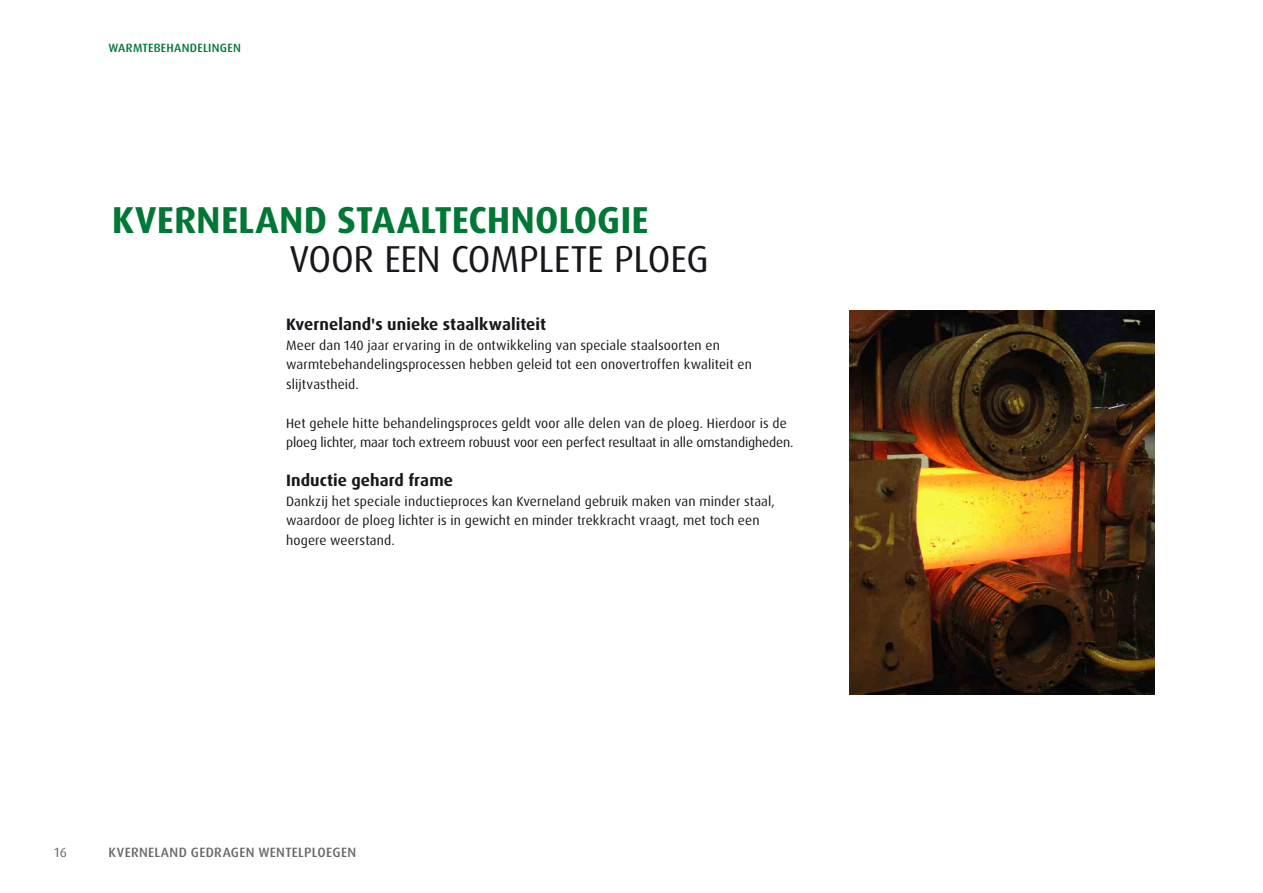
<style>
.page{position:relative;width:1263px;height:893px;background:#fff}
.page>*{position:absolute;margin:0;border:0;box-sizing:border-box;transform-origin:0 0}
.t1{font:700 37.5px "Dax Pro";color:#007734}
.t2{font:37.5px "Dax Pro";letter-spacing:-.01em;color:#1a171c}
.t3{font:700 16.5px "Dax Pro";letter-spacing:.005em;color:#1a171c}
.t4{font:13.5px/19.5px "Dax Pro";letter-spacing:.01em;color:#1a171c}
.t5{font:500 13.5px "Dax Pro";letter-spacing:.025em;color:#6c686d}
.t6{font:13.5px "Dax Pro";color:#6c686d}
.t7{font:500 12px "Dax Pro";letter-spacing:.02em;color:#007734}
</style>
<div class="page">
<img style="left:849px;top:311px;width:305px;height:384px">
<p class="t7" style="left:108px;top:40px;width:134px">WARMTEBEHANDELINGEN</p>
<h1 class="t1" style="left:112px;top:195px;width:538px">KVERNELAND STAALTECHNOLOGIE</h1>
<h1 class="t2" style="left:289px;top:234px;width:421px">VOOR EEN COMPLETE PLOEG</h1>
<p class="t3" style="left:286px;top:314px;width:262px">Kverneland's unieke staalkwaliteit</p>
<p class="t4" style="left:286px;top:335px;width:467px">Meer dan 140 jaar ervaring in de ontwikkeling van speciale staalsoorten en warmtebehandelingsprocessen hebben geleid tot een onovertroffen kwaliteit en slijtvastheid.</p>
<p class="t4" style="left:286px;top:413px;width:509px">Het gehele hitte behandelingsproces geldt voor alle delen van de ploeg. Hierdoor is de ploeg lichter, maar toch extreem robuust voor een perfect resultaat in alle omstandigheden.</p>
<p class="t3" style="left:286px;top:470px;width:168px">Inductie gehard frame</p>
<p class="t4" style="left:286px;top:491px;width:490px">Dankzij het speciale inductieproces kan Kverneland gebruik maken van minder staal, waardoor de ploeg lichter is in gewicht en minder trekkracht vraagt, met toch een hogere weerstand.</p>
<p class="t6" style="left:54px;top:843px;width:14px">16</p>
<p class="t5" style="left:108px;top:843px;width:249px">KVERNELAND GEDRAGEN WENTELPLOEGEN</p>
</div>
